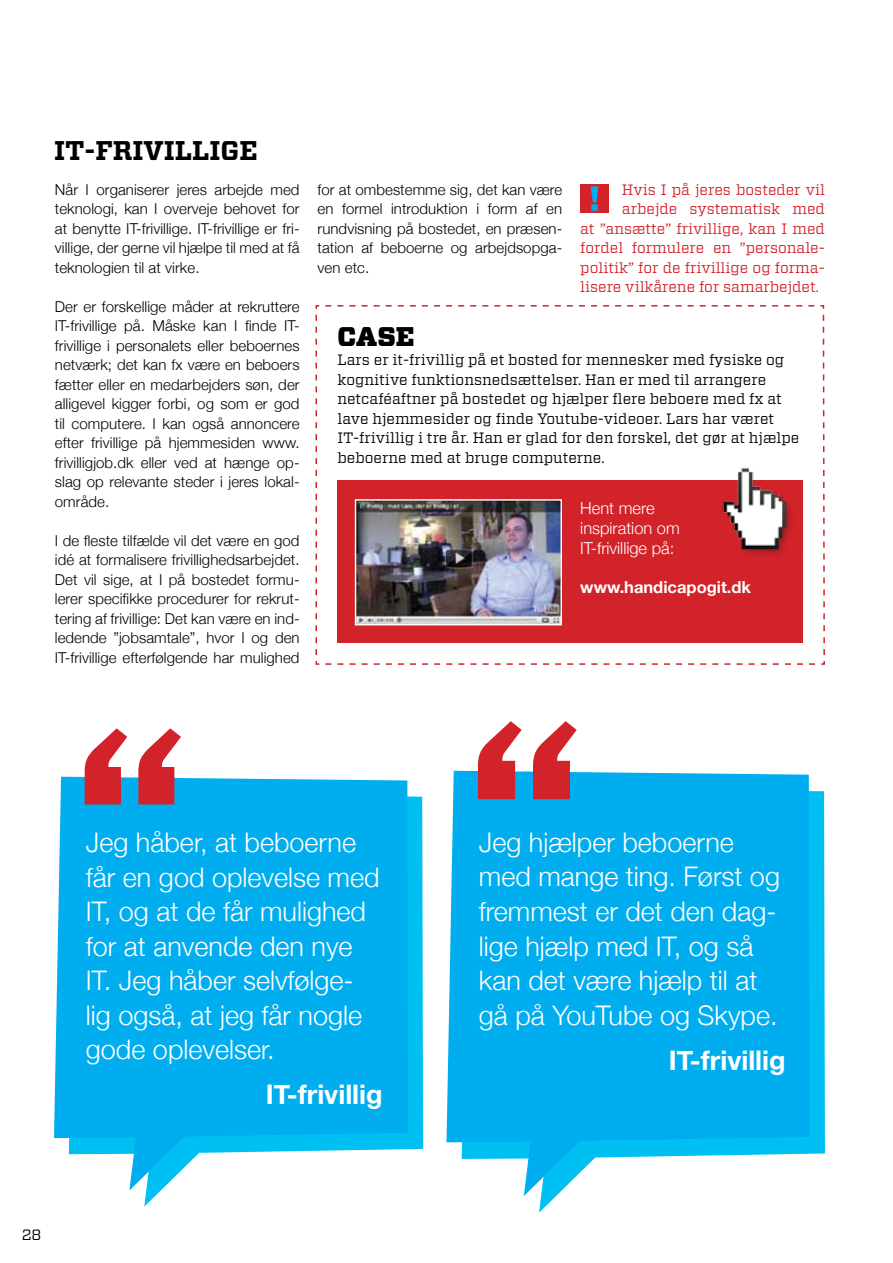
<style>
.page{position:relative;width:893px;height:1263px;background:#fff}
.page>*{position:absolute;margin:0;border:0;box-sizing:border-box;transform-origin:0 0}
.t1{font:300 27px/34.5px "Helvetica Neue";color:#fff}
.t2{font:700 27px "Helvetica Neue";color:#fff}
.t3{font:700 27px "Vitesse";color:#000}
.t4{font:900 27px "Vitesse";color:#000}
.t5{font:300 16.5px/19.8px "Helvetica Neue";color:#fff}
.t6{font:700 16.5px "Helvetica Neue";color:#fff}
.t7{font:300 15px/19.5px "Helvetica Neue";letter-spacing:.005em;color:#000;text-align:justify}
.t8{font:15px/19.5px "Vitesse";color:#000}
.t9{font:15px "Vitesse";color:#d2232a}
</style>
<div class="page">
<div style="left:580px;top:184px;width:29px;height:29px;background:#d2232a"></div>
<svg style="left:591px;top:186px;width:7px;height:25px"></svg>
<svg style="left:315px;top:305px;width:510px;height:360px"></svg>
<div style="left:337px;top:480px;width:466px;height:163px;background:#d2232a"></div>
<img style="left:715px;top:464px;width:88px;height:91px">
<img style="left:354px;top:499px;width:208px;height:127px">
<svg style="left:539px;top:791px;width:286px;height:422px"></svg>
<svg style="left:446px;top:771px;width:364px;height:425px;background:#19b6f0"></svg>
<svg style="left:478px;top:721px;width:99px;height:78px"></svg>
<svg style="left:129px;top:796px;width:294px;height:411px"></svg>
<svg style="left:54px;top:777px;width:354px;height:413px;background:#18b6f0"></svg>
<svg style="left:85px;top:728px;width:96px;height:76px"></svg>
<h1 class="t3" style="left:54px;top:132px;width:205px">IT-FRIVILLIGE</h1>
<p class="t7" style="left:55px;top:179px;width:246px">Når I organiserer jeres arbejde med teknologi, kan I overveje behovet for at benytte IT-frivillige. IT-frivillige er fri&shy;villige, der gerne vil hjælpe til med at få teknologien til at virke.</p>
<p class="t7" style="left:55px;top:296px;width:246px">Der er forskellige måder at rekruttere IT-frivillige på. Måske kan I finde IT&shy;frivillige i personalets eller beboernes netværk; det kan fx være en beboers fætter eller en medarbejders søn, der alligevel kigger forbi, og som er god til computere. I kan også annoncere efter frivillige på hjemmesiden www. frivilligjob.dk eller ved at hænge op&shy;slag op relevante steder i jeres lokal&shy;område.</p>
<p class="t7" style="left:55px;top:530px;width:246px">I de fleste tilfælde vil det være en god idé at formalisere frivillighedsarbejdet.<br>Det vil sige, at I på bostedet formu&shy;lerer specifikke procedurer for rekrut&shy;tering af frivillige: Det kan være en ind&shy;ledende ”jobsamtale”, hvor I og den IT-frivillige efterfølgende har mulighed</p>
<p class="t7" style="left:318px;top:179px;width:246px">for at ombestemme sig, det kan være en formel introduktion i form af en rundvisning på bostedet, en præsen&shy;tation af beboerne og arbejdsopga&shy;ven etc.</p>
<p class="t9" style="left:622px;top:179px;width:204px">Hvis I på jeres bosteder vil</p>
<p class="t9" style="left:622px;top:199px;width:204px">arbejde systematisk med</p>
<p class="t9" style="left:580px;top:218px;width:246px">at ”ansætte” frivillige, kan I med</p>
<p class="t9" style="left:580px;top:238px;width:246px">fordel formulere en ”personale-</p>
<p class="t9" style="left:580px;top:257px;width:246px">politik” for de frivillige og forma-</p>
<p class="t9" style="left:580px;top:277px;width:240px">lisere vilkårene for samarbejdet.</p>
<h1 class="t4" style="left:337px;top:318px;width:20px">CASE</h1>
<p class="t8" style="left:337px;top:350px;width:463px">Lars er it-frivillig på et bosted for mennesker med fysiske og kognitive funktionsnedsættelser. Han er med til arrangere netcaféaftner på bostedet og hjælper flere beboere med fx at lave hjemmesider og finde Youtube-videoer. Lars har været IT-frivillig i tre år. Han er glad for den forskel, det gør at hjælpe beboerne med at bruge computerne.</p>
<p class="t5" style="left:580px;top:498px;width:101px">Hent mere inspiration om<br>IT-frivillige på:</p>
<p class="t6" style="left:580px;top:577px;width:172px">www.handicapogit.dk</p>
<h1 class="t1" style="left:86px;top:824px;width:295px">Jeg håber, at beboerne får en god oplevelse med<br>IT, og at de får mulighed for at anvende den nye<br>IT. Jeg håber selvfølge&shy;lig også, at jeg får nogle gode oplevelser.</h1>
<h1 class="t2" style="left:266px;top:1078px;width:118px">IT-frivillig</h1>
<p class="t8" style="left:22px;top:1225px;width:21px">28</p>
<h1 class="t1" style="left:479px;top:824px;width:303px">Jeg hjælper beboerne med mange ting. Først og fremmest er det den dag&shy;lige hjælp med IT, og så kan det være hjælp til at gå på YouTube og Skype.</h1>
<h1 class="t2" style="left:669px;top:1043px;width:118px">IT-frivillig</h1>
</div>
